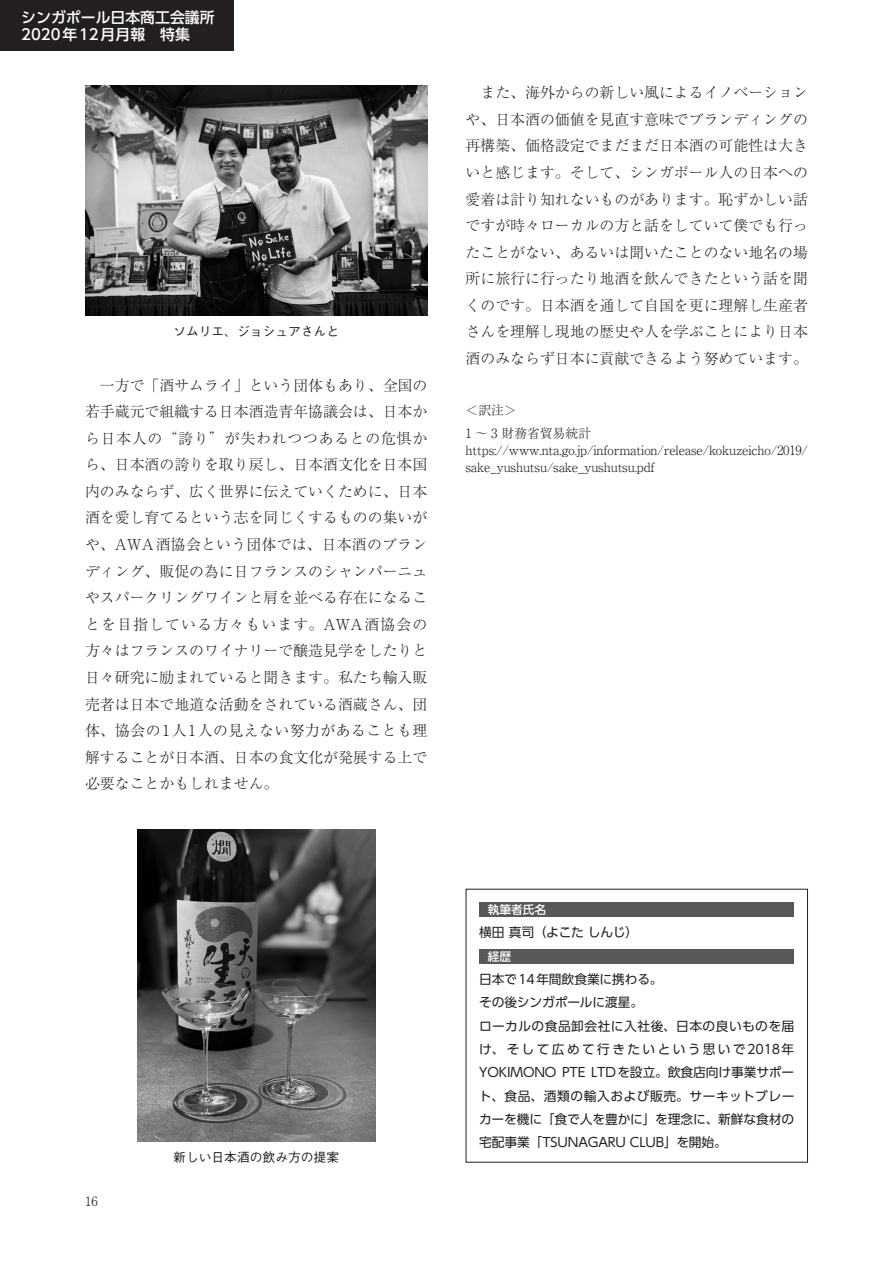
<style>
.page{position:relative;width:893px;height:1263px;background:#fff}
.page>*{position:absolute;margin:0;border:0;box-sizing:border-box;transform-origin:0 0}
.t1{font:300 14.85px/26.5px "Ryumin Pr 6";color:#231f20;text-align:justify}
.t2{font:500 14.85px/17px "UD Shin Go Pr 6";color:#fff}
.t3{font:12.75px/23.4px "UD Shin Go Pr 6";letter-spacing:-.005em;color:#231f20}
.t4{font:300 12.75px/22.4px "Ryumin Pr 6";letter-spacing:-.01em;color:#231f20}
.t5{font:500 12.75px "Gothic BBB Pro";color:#231f20}
.t6{font:500 11.7px "UD Shin Go Pr 6";color:#fff}
</style>
<div class="page">
<div style="left:479px;top:902px;width:315px;height:15px;background:#57585a"></div>
<div style="left:479px;top:949px;width:315px;height:15px;background:#57585a"></div>
<img style="left:85px;top:85px;width:342px;height:230px">
<img style="left:137px;top:829px;width:238px;height:312px">
<div style="left:0;top:0;width:234px;height:51px;background:#231f20"></div>
<p class="t2" style="left:21px;top:8px;width:195px">シンガポール日本商工会議所<br>2020年12月月報　特集</p>
<p class="t5" style="left:173px;top:321px;width:167px">ソムリエ、ジョシュアさんと</p>
<p class="t1" style="left:85px;top:371px;width:344px">　一方で「酒サムライ」という団体もあり、全国の若手蔵元で組織する日本酒造青年協議会は、日本から日本人の“誇り”が失われつつあるとの危惧から、日本酒の誇りを取り戻し、日本酒文化を日本国内のみならず、広く世界に伝えていくために、日本酒を愛し育てるという志を同じくするものの集いがや、AWA酒協会という団体では、日本酒のブランディング、販促の為に日フランスのシャンパーニュやスパークリングワインと肩を並べる存在になることを目指している方々もいます。AWA酒協会の方々はフランスのワイナリーで醸造見学をしたりと日々研究に励まれていると聞きます。私たち輸入販売者は日本で地道な活動をされている酒蔵さん、団体、協会の1人1人の見えない努力があることも理解することが日本酒、日本の食文化が発展する上で必要なことかもしれません。</p>
<p class="t1" style="left:466px;top:78px;width:344px">　また、海外からの新しい風によるイノベーションや、日本酒の価値を見直す意味でブランディングの再構築、価格設定でまだまだ日本酒の可能性は大きいと感じます。そして、シンガポール人の日本への愛着は計り知れないものがあります。恥ずかしい話ですが時々ローカルの方と話をしていて僕でも行ったことがない、あるいは聞いたことのない地名の場所に旅行に行ったり地酒を飲んできたという話を聞くのです。日本酒を通して自国を更に理解し生産者さんを理解し現地の歴史や人を学ぶことにより日本酒のみならず日本に貢献できるよう努めています。</p>
<p class="t4" style="left:466px;top:398px;width:127px">＜訳注＞<br>1 〜 3 財務省貿易統計</p>
<p class="t4" style="left:466px;top:440px;width:344px;line-height:17px">https://www.nta.go.jp/information/release/kokuzeicho/2019/ sake_yushutsu/sake_yushutsu.pdf</p>
<p class="t4" style="left:85px;top:1189px;width:14px">16</p>
<p class="t5" style="left:173px;top:1146px;width:167px">新しい日本酒の飲み方の提案</p>
<p class="t6" style="left:488px;top:900px;width:60px">執筆者氏名</p>
<p class="t3" style="left:479px;top:920px;width:161px">横田 真司（よこた しんじ）</p>
<p class="t6" style="left:488px;top:947px;width:25px">経歴</p>
<p class="t3" style="left:479px;top:967px;width:317px">日本で14年間飲食業に携わる。<br>その後シンガポールに渡星。<br>ローカルの食品卸会社に入社後、日本の良いものを届け、そして広めて行きたいという思いで2018年<br>YOKIMONO PTE LTDを設立。飲食店向け事業サポート、食品、酒類の輸入および販売。サーキットブレーカーを機に「食で人を豊かに」を理念に、新鮮な食材の宅配事業「TSUNAGARU CLUB」を開始。</p>
</div>
